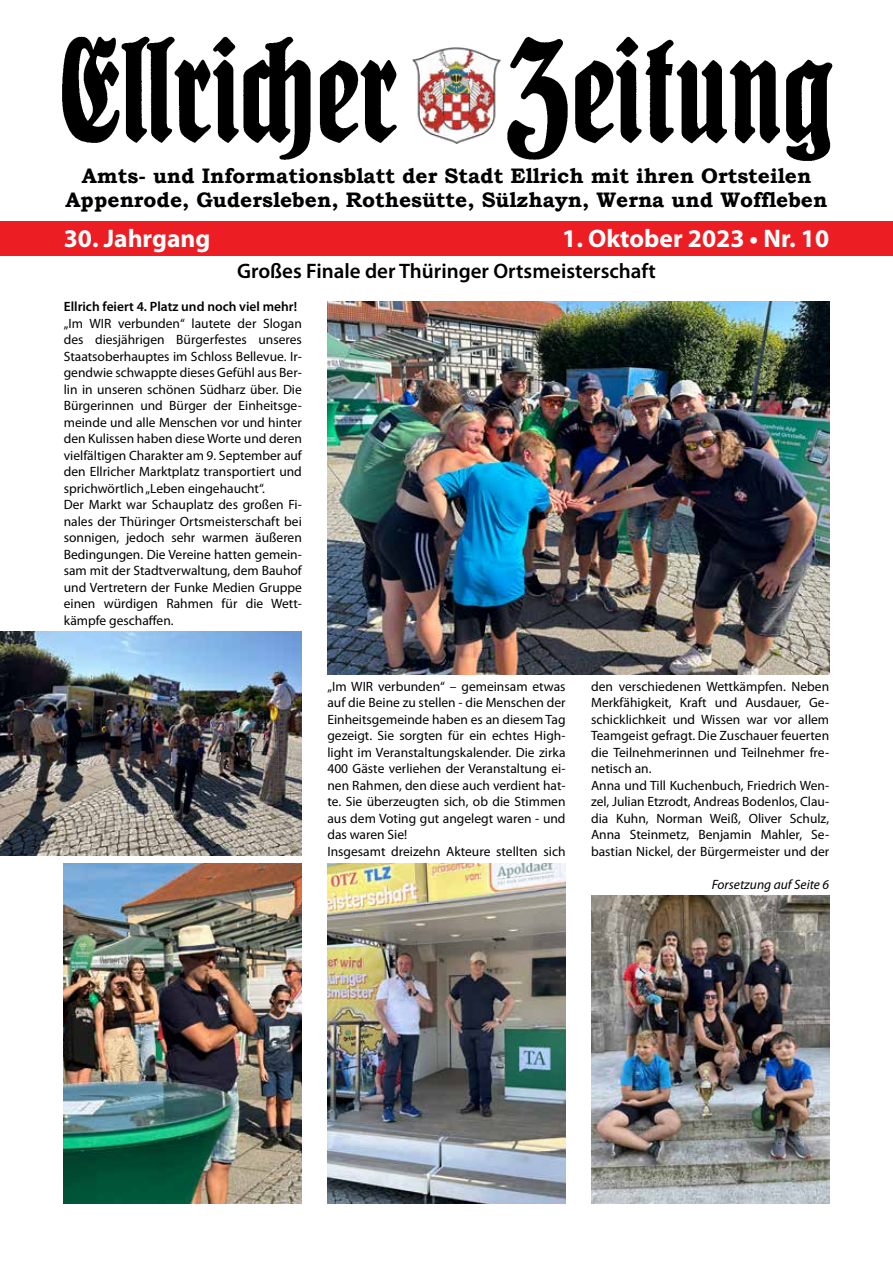
<style>
.page{position:relative;width:893px;height:1263px;background:#fff}
.page>*{position:absolute;margin:0;border:0;box-sizing:border-box;transform-origin:0 0}
.t1{font:700 25.5px "Myriad Pro";color:#fff}
.t2{font:700 21px/24px "Bookman Old Style";color:#000;text-align:center}
.t3{font:600 21px "Myriad Pro";color:#000}
.t4{font:13.5px/16.5px "Myriad Pro";color:#000}
.t5{font:600 13.5px "Myriad Pro";color:#000}
.t6{font:italic 13.5px "Myriad Pro";color:#000}
</style>
<div class="page">
<div style="left:0;top:221px;width:893px;height:34px;background:#ed1d24"></div>
<img style="left:62px;top:36px;width:771px;height:125px">
<img style="left:412px;top:45px;width:89px;height:102px">
<img style="left:327px;top:302px;width:502px;height:372px">
<img style="left:0;top:632px;width:302px;height:224px">
<img style="left:64px;top:863px;width:238px;height:340px">
<img style="left:327px;top:863px;width:239px;height:340px">
<img style="left:591px;top:895px;width:238px;height:308px">
<h2 class="t2" style="left:65px;top:164px;width:763px">Amts- und Informationsblatt der Stadt Ellrich mit ihren Ortsteilen<br>Appenrode, Gudersleben, Rothesütte, Sülzhayn, Werna und Woffleben</h2>
<h1 class="t1" style="left:64px;top:221px;width:148px">30. Jahrgang</h1>
<h1 class="t1" style="left:562px;top:221px;width:269px">1. Oktober 2023 • Nr. 10</h1>
<h2 class="t3" style="left:237px;top:258px;width:420px">Großes Finale der Thüringer Ortsmeisterschaft</h2>
<p class="t5" style="left:64px;top:298px;width:235px">Ellrich feiert 4. Platz und noch viel mehr!</p>
<p class="t4" style="left:64px;top:315px;width:240px">„Im WIR verbunden“ lautete der Slogan des diesjährigen Bürgerfestes unseres Staatsoberhauptes im Schloss Bellevue. Ir&shy;gendwie schwappte dieses Gefühl aus Ber&shy;lin in unseren schönen Südharz über. Die Bürgerinnen und Bürger der Einheitsge&shy;meinde und alle Menschen vor und hinter den Kulissen haben diese Worte und deren vielfältigen Charakter am 9. September auf den Ellricher Marktplatz transportiert und sprichwörtlich „Leben eingehaucht“.<br>Der Markt war Schauplatz des großen Fi&shy;nales der Thüringer Ortsmeisterschaft bei sonnigen, jedoch sehr warmen äußeren Bedingungen. Die Vereine hatten gemein&shy;sam mit der Stadtverwaltung, dem Bauhof und Vertretern der Funke Medien Gruppe einen würdigen Rahmen für die Wett&shy;kämpfe geschaffen.</p>
<p class="t4" style="left:327px;top:678px;width:240px">„Im WIR verbunden“ – gemeinsam etwas auf die Beine zu stellen - die Menschen der Einheitsgemeinde haben es an diesem Tag gezeigt. Sie sorgten für ein echtes High&shy;light im Veranstaltungskalender. Die zirka 400 Gäste verliehen der Veranstaltung ei&shy;nen Rahmen, den diese auch verdient hat&shy;te. Sie überzeugten sich, ob die Stimmen aus dem Voting gut angelegt waren - und das waren Sie!<br>Insgesamt dreizehn Akteure stellten sich</p>
<p class="t4" style="left:591px;top:678px;width:240px">den verschiedenen Wettkämpfen. Neben Merkfähigkeit, Kraft und Ausdauer, Ge&shy;schicklichkeit und Wissen war vor allem Teamgeist gefragt. Die Zuschauer feuerten die Teilnehmerinnen und Teilnehmer fre&shy;netisch an.<br>Anna und Till Kuchenbuch, Friedrich Wen&shy;zel, Julian Etzrodt, Andreas Bodenlos, Clau&shy;dia Kuhn, Norman Weiß, Oliver Schulz, Anna Steinmetz, Benjamin Mahler, Se&shy;bastian Nickel, der Bürgermeister und der</p>
<p class="t6" style="left:712px;top:876px;width:119px">Forsetzung auf Seite 6</p>
</div>
